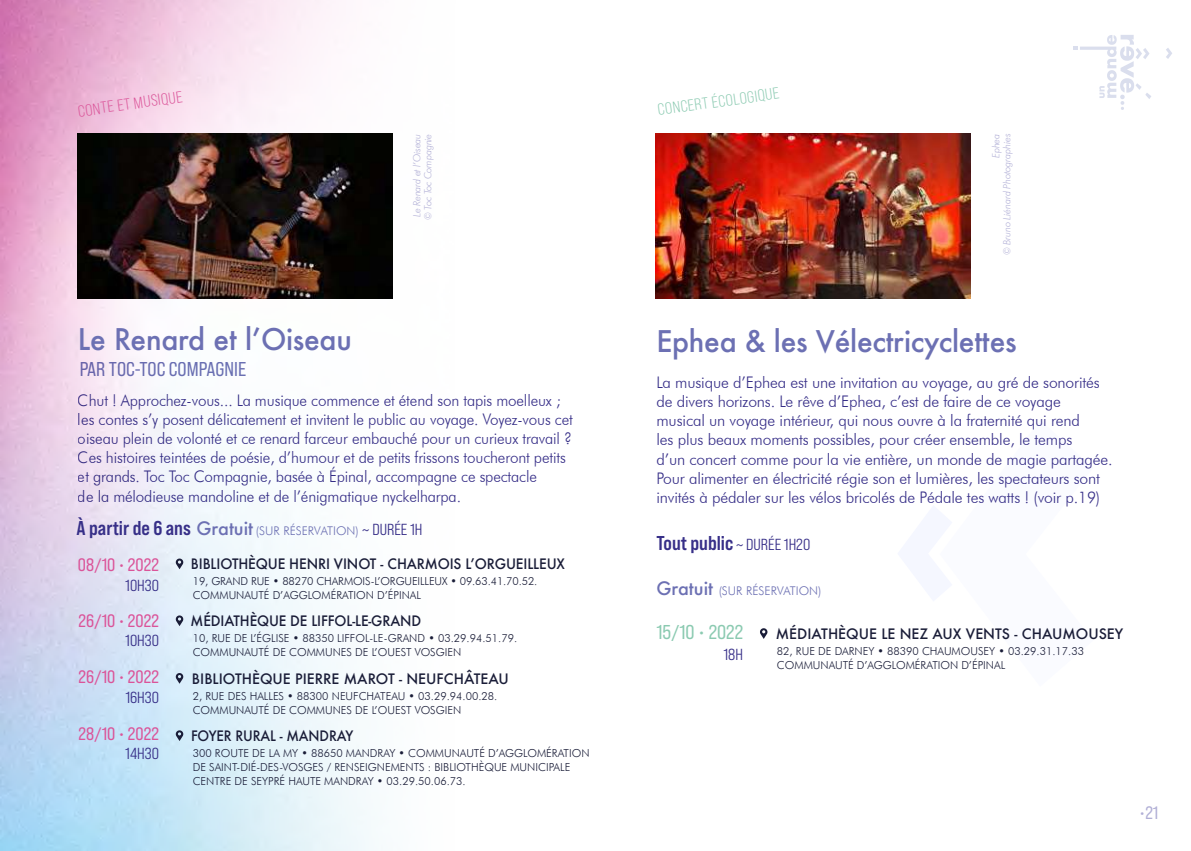
<style>
.page{position:relative;width:1191px;height:851px;background:#fff}
.page>*{position:absolute;margin:0;border:0;box-sizing:border-box;transform-origin:0 0}
.t1{font:500 29px "Futura";letter-spacing:-.01em;color:#6c70b3}
.t2{font:20px "Bebas Neue Pro Sm E Bd";color:#372f88}
.t3{font:20px "Bebas Neue Pro Sm E Rg";color:#6c70b3}
.t4{font:20px "Bebas Neue Pro Sm E Rg";color:#8bcab1}
.t5{font:18px "Bebas Neue Pro Sm E Rg";color:#db5499}
.t6{font:18px "Bebas Neue Pro Sm E Rg";color:#b1afd6}
.t7{font:300 16px/19.2px "Futura BT";letter-spacing:-.01em;color:#372f88}
.t8{font:300 16px/19.2px "Futura BT";letter-spacing:-.01em;color:#372f88;scale:.95 1}
.t9{font:16px "Bebas Neue Pro Sm E Md";color:#372f88}
.t10{font:16px "Bebas Neue Pro Sm E Bk";color:#8bcab1}
.t11{font:16px "Bebas Neue Pro Sm E Bk";color:#db5499}
.t12{font:500 14px "Futura";letter-spacing:-.01em;color:#1a1d38}
.t13{font:500 14px "Futura";letter-spacing:-.01em;color:#1a1d38;scale:.96 1}
.t14{font:500 14px "Futura";letter-spacing:-.01em;color:#1a1d38;scale:.94 1}
.t15{font:300 12px "Futura BT";color:#6c70b3}
.t16{font:300 11px/14px "Futura BT";color:#1a1d38}
.t17{font:italic 300 10px/11px "Futura BT";letter-spacing:-.01em;color:#b1afd6;text-align:center;scale:.95 1}
.s1{font-family:"Bebas Neue Pro Sm E Bd";font-weight:400;font-size:20px;color:#372f88}
.s2{font-family:"Futura";font-weight:500;font-size:18px}
.s3{font-family:"Bebas Neue Pro Sm E Md";font-weight:400;font-size:16px;color:#372f88}
.s4{font-family:"Bebas Neue Pro Sm E Md";font-size:16px}
</style>
<div class="page">
<img style="left:0;top:0;width:885px;height:850px">
<svg style="left:1166px;top:48px;width:6px;height:11px"></svg>
<svg style="left:1073px;top:35px;width:78px;height:75px"></svg>
<img style="left:655px;top:134px;width:315px;height:165px">
<img style="left:78px;top:134px;width:315px;height:165px">
<svg style="left:176px;top:558px;width:7px;height:11px"></svg>
<svg style="left:176px;top:730px;width:7px;height:11px"></svg>
<svg style="left:176px;top:673px;width:7px;height:10px"></svg>
<svg style="left:176px;top:615px;width:7px;height:11px"></svg>
<svg style="left:760px;top:628px;width:7px;height:10px"></svg>
<h3 class="t11" style="left:77px;top:102px;width:107px;rotate:-8deg">CONTE ET MUSIQUE</h3>
<h3 class="t10" style="left:656px;top:100px;width:124px;rotate:-8deg">CONCERT ÉCOLOGIQUE</h3>
<p class="t17" style="left:411px;top:220px;width:92px;rotate:-90deg">Le Renard et l’Oiseau © Toc Toc Compagnie</p>
<p class="t17" style="left:990px;top:255px;width:129px;text-align:right;rotate:-90deg">Ephea<br>© Bruno Liénard Photographies</p>
<h1 class="t1" style="left:78px;top:319px;width:275px">Le Renard et l’Oiseau</h1>
<h1 class="t1" style="left:656px;top:322px;width:362px">Ephea &amp; les Vélectricyclettes</h1>
<h2 class="t3" style="left:79px;top:357px;width:168px">PAR TOC-TOC COMPAGNIE</h2>
<p class="t8" style="left:78px;top:390px;width:522px">Chut ! Approchez-vous... La musique commence et étend son tapis moelleux ; les contes s’y posent délicatement et invitent le public au voyage. Voyez-vous cet oiseau plein de volonté et ce renard farceur embauché pour un curieux travail ?<br>Ces histoires teintées de poésie, d’humour et de petits frissons toucheront petits et grands. Toc Toc Compagnie, basée à Épinal, accompagne ce spectacle<br>de la mélodieuse mandoline et de l’énigmatique nyckelharpa.</p>
<p class="t15" style="left:77px;top:523px;width:347px"><span class="s1">À partir de 6 ans</span> <span class="s2">Gratuit</span> (SUR RÉSERVATION) <span class="s3">~ DURÉE 1H</span></p>
<h3 class="t5" style="left:78px;top:554px;width:83px">08/10 • 2022</h3>
<h3 class="t9" style="left:125px;top:575px;width:35px">10H30</h3>
<h3 class="t5" style="left:78px;top:610px;width:82px">26/10 • 2022</h3>
<h3 class="t9" style="left:125px;top:631px;width:35px">10H30</h3>
<h3 class="t5" style="left:78px;top:666px;width:82px">26/10 • 2022</h3>
<h3 class="t9" style="left:125px;top:687px;width:35px">16H30</h3>
<h3 class="t5" style="left:78px;top:723px;width:82px">28/10 • 2022</h3>
<h3 class="t9" style="left:125px;top:744px;width:35px">14H30</h3>
<p class="t12" style="left:191px;top:554px;width:375px">BIBLIOTHÈQUE HENRI VINOT - CHARMOIS L’ORGUEILLEUX</p>
<p class="t16" style="left:193px;top:574px;width:346px">19, GRAND RUE • 88270 CHARMOIS-L’ORGUEILLEUX • 09.63.41.70.52.<br>COMMUNAUTÉ D’AGGLOMÉRATION D’ÉPINAL</p>
<p class="t13" style="left:191px;top:611px;width:242px">MÉDIATHÈQUE DE LIFFOL-LE-GRAND</p>
<p class="t16" style="left:193px;top:631px;width:326px">10, RUE DE L’ÉGLISE • 88350 LIFFOL-LE-GRAND • 03.29.94.51.79.<br>COMMUNAUTÉ DE COMMUNES DE L’OUEST VOSGIEN</p>
<p class="t12" style="left:192px;top:668px;width:318px">BIBLIOTHÈQUE PIERRE MAROT - NEUFCHÂTEAU</p>
<p class="t16" style="left:193px;top:688px;width:306px">2, RUE DES HALLES • 88300 NEUFCHATEAU • 03.29.94.00.28.<br>COMMUNAUTÉ DE COMMUNES DE L’OUEST VOSGIEN</p>
<p class="t14" style="left:191px;top:726px;width:174px">FOYER RURAL - MANDRAY</p>
<p class="t16" style="left:193px;top:746px;width:398px">300 ROUTE DE LA MY • 88650 MANDRAY • COMMUNAUTÉ D’AGGLOMÉRATION<br>DE SAINT-DIÉ-DES-VOSGES / RENSEIGNEMENTS : BIBLIOTHÈQUE MUNICIPALE<br>CENTRE DE SEYPRÉ HAUTE MANDRAY • 03.29.50.06.73.</p>
<p class="t7" style="left:656px;top:372px;width:458px">La musique d’Ephea est une invitation au voyage, au gré de sonorités de divers horizons. Le rêve d’Ephea, c’est de faire de ce voyage musical un voyage intérieur, qui nous ouvre à la fraternité qui rend<br>les plus beaux moments possibles, pour créer ensemble, le temps<br>d’un concert comme pour la vie entière, un monde de magie partagée.<br>Pour alimenter en électricité régie son et lumières, les spectateurs sont invités à pédaler sur les vélos bricolés de Pédale tes watts ! (voir p.19)</p>
<h2 class="t2" style="left:656px;top:531px;width:155px">Tout public <span class="s4">~ DURÉE 1H20</span></h2>
<p class="t15" style="left:656px;top:583px;width:167px"><span class="s2">Gratuit</span> (SUR RÉSERVATION)</p>
<h2 class="t4" style="left:656px;top:620px;width:88px">15/10 • 2022</h2>
<p class="t12" style="left:776px;top:624px;width:349px">MÉDIATHÈQUE LE NEZ AUX VENTS - CHAUMOUSEY</p>
<p class="t16" style="left:777px;top:643px;width:309px">82, RUE DE DARNEY • 88390 CHAUMOUSEY • 03.29.31.17.33<br>COMMUNAUTÉ D’AGGLOMÉRATION D’ÉPINAL</p>
<h3 class="t9" style="left:723px;top:644px;width:21px">18H</h3>
<h3 class="t6" style="left:1139px;top:802px;width:21px">•21</h3>
</div>
